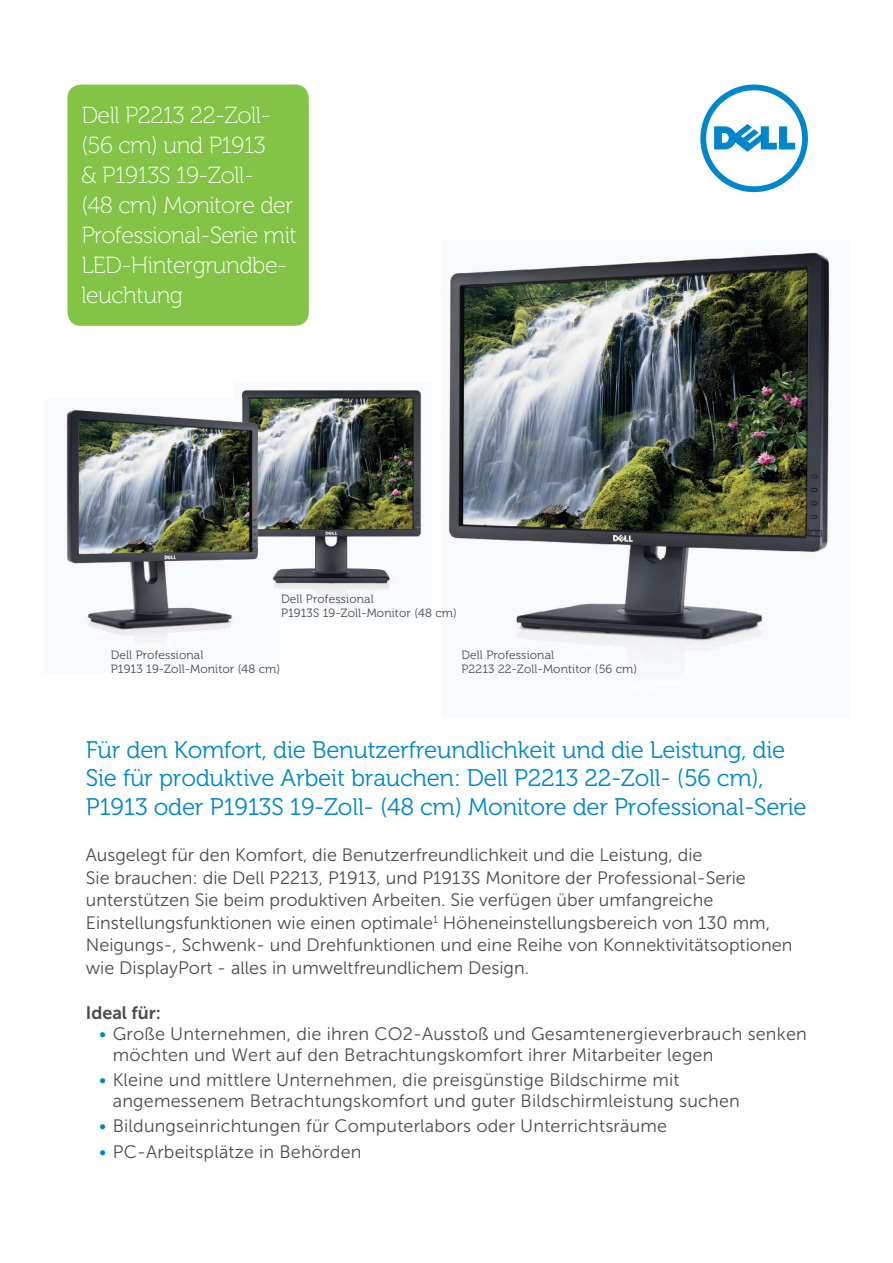
<style>
.page{position:relative;width:893px;height:1263px;background:#fff}
.page>*{position:absolute;margin:0;border:0;box-sizing:border-box;transform-origin:0 0}
.t1{font:24px/28.5px "Museo For Dell 300";letter-spacing:-.01em;color:#0087cb}
.t2{font:23.25px/30px "Museo For Dell 100";letter-spacing:-.02em;color:#fff}
.t3{font:18px/22.5px "Museo Sans For Dell 300";color:#4b4c4d}
.t4{font:18px "Museo Sans For Dell 700";color:#4b4c4d}
.t5{font:12px/14.4px "Museo For Dell 300";letter-spacing:.01em;color:#4b4c4d}
.s1{color:#0087cb}
</style>
<div class="page">
<img style="left:240px;top:388px;width:183px;height:220px">
<img style="left:448px;top:251px;width:384px;height:414px">
<img style="left:66px;top:409px;width:167px;height:235px">
<img style="left:233px;top:399px;width:47px;height:209px">
<div style="left:68px;top:85px;width:241px;height:241px;background:#83c447;border-radius:14px"></div>
<svg style="left:700px;top:85px;width:108px;height:107px"></svg>
<p class="t2" style="left:81px;top:100px;width:217px">Dell P2213 22-Zoll-(56 cm) und P1913<br>&amp; P1913S 19-Zoll-<br>(48 cm) Monitore der<br>Professional-Serie mit<br>LED-Hintergrundbe&shy;leuchtung</p>
<p class="t5" style="left:281px;top:592px;width:177px">Dell Professional<br>P1913S 19-Zoll-Monitor (48 cm)</p>
<p class="t5" style="left:111px;top:647px;width:171px">Dell Professional<br>P1913 19-Zoll-Monitor (48 cm)</p>
<p class="t5" style="left:461px;top:647px;width:177px">Dell Professional<br>P2213 22-Zoll-Montitor (56 cm)</p>
<h1 class="t1" style="left:86px;top:735px;width:722px">Für den Komfort, die Benutzerfreundlichkeit und die Leistung, die<br>Sie für produktive Arbeit brauchen: Dell P2213 22-Zoll- (56 cm),<br>P1913 oder P1913S 19-Zoll- (48 cm) Monitore der Professional-Serie</h1>
<p class="t3" style="left:86px;top:844px;width:708px">Ausgelegt für den Komfort, die Benutzerfreundlichkeit und die Leistung, die<br>Sie brauchen: die Dell P2213, P1913, und P1913S Monitore der Professional-Serie unterstützen Sie beim produktiven Arbeiten. Sie verfügen über umfangreiche Einstellungsfunktionen wie einen optimale<sup>1</sup> Höheneinstellungsbereich von 130 mm, Neigungs-, Schwenk- und Drehfunktionen und eine Reihe von Konnektivitätsoptionen wie DisplayPort - alles in umweltfreundlichem Design.</p>
<p class="t4" style="left:86px;top:1002px;width:77px">Ideal für:</p>
<p class="t3" style="left:113px;top:1023px;width:695px;line-height:21px;text-indent:-14px"><span class="s1">•</span> Große Unternehmen, die ihren CO2-Ausstoß und Gesamtenergieverbrauch senken möchten und Wert auf den Betrachtungskomfort ihrer Mitarbeiter legen</p>
<p class="t3" style="left:113px;top:1069px;width:629px;line-height:21px;text-indent:-14px"><span class="s1">•</span> Kleine und mittlere Unternehmen, die preisgünstige Bildschirme mit angemessenem Betrachtungskomfort und guter Bildschirmleistung suchen</p>
<p class="t3" style="left:99px;top:1115px;width:569px"><span class="s1">•</span> Bildungseinrichtungen für Computerlabors oder Unterrichtsräume</p>
<p class="t3" style="left:99px;top:1140px;width:264px"><span class="s1">•</span> PC-Arbeitsplätze in Behörden</p>
</div>
